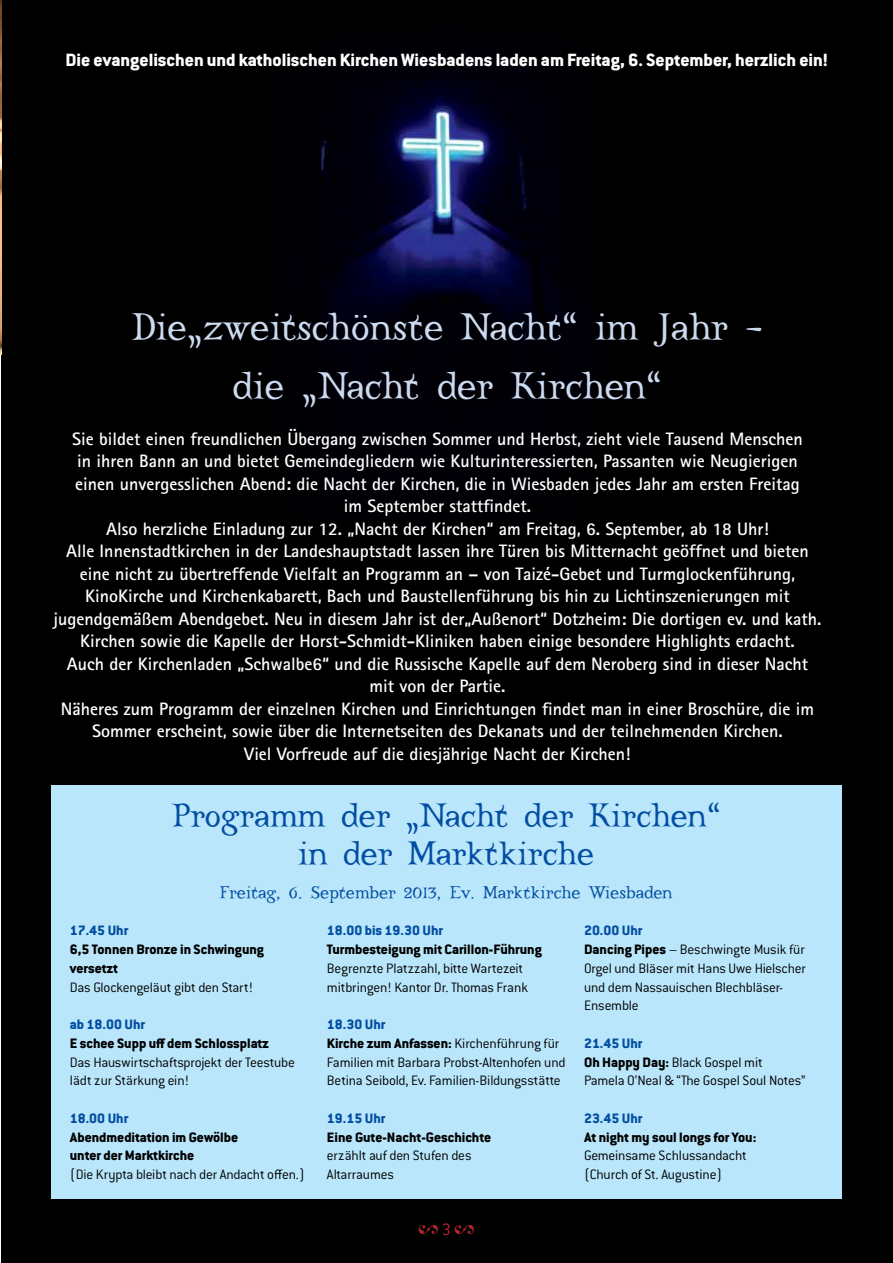
<style>
.page{position:relative;width:893px;height:1263px;background:#fff}
.page>*{position:absolute;margin:0;border:0;box-sizing:border-box;transform-origin:0 0}
.t1{font:36px/58.2px "Castine";color:#ccdaef;text-align:center}
.t2{font:31.5px/37.8px "Castine";color:#034ea2;text-align:center}
.t3{font:800 19.5px "Conduit ITC Std";color:#fff}
.t4{font:700 18px/22.5px "Rotis Sans Serif";color:#fff;text-align:center}
.t5{font:18px "Adobe Garamond Pro";color:#b8292f}
.t6{font:16.5px "Castine";color:#034ea2}
.t7{font:300 15px/18.8px "Conduit ITC Std";letter-spacing:-.015em;color:#000}
.t8{font:800 15px/18.8px "Conduit ITC Std";color:#000}
.t9{font:800 15px "Conduit ITC Std";color:#034ea2}
.s1{font-weight:800;color:#034ea2}
.s2{font-weight:800}
.s3{font-family:"Conduit ITC Std";font-weight:300}
</style>
<div class="page">
<div style="left:2px;top:0;width:891px;height:1263px;background:#000"></div>
<div style="left:51px;top:785px;width:791px;height:414px;background:#b9e6fa"></div>
<img style="left:0;top:0;width:2px;height:354px">
<img style="left:319px;top:72px;width:244px;height:268px">
<p class="t3" style="left:66px;top:48px;width:764px">Die evangelischen und katholischen Kirchen Wiesbadens laden am Freitag, 6. September, herzlich ein!</p>
<h1 class="t1" style="left:131px;top:299px;width:632px">Die„zweitschönste Nacht“ im Jahr - die „Nacht der Kirchen“</h1>
<p class="t4" style="left:53px;top:427px;width:770px">Sie bildet einen freundlichen Übergang zwischen Sommer und Herbst, zieht viele Tausend Menschen<br>in ihren Bann an und bietet Gemeindegliedern wie Kulturinteressierten, Passanten wie Neugierigen<br>einen unvergesslichen Abend: die Nacht der Kirchen, die in Wiesbaden jedes Jahr am ersten Freitag<br>im September stattfindet.<br>Also herzliche Einladung zur 12. „Nacht der Kirchen“ am Freitag, 6. September, ab 18 Uhr!<br>Alle Innenstadtkirchen in der Landeshauptstadt lassen ihre Türen bis Mitternacht geöffnet und bieten eine nicht zu übertreffende Vielfalt an Programm an – von Taizé-Gebet und Turmglockenführung, KinoKirche und Kirchenkabarett, Bach und Baustellenführung bis hin zu Lichtinszenierungen mit jugendgemäßem Abendgebet. Neu in diesem Jahr ist der„Außenort“ Dotzheim: Die dortigen ev. und kath.<br>Kirchen sowie die Kapelle der Horst-Schmidt-Kliniken haben einige besondere Highlights erdacht.<br>Auch der Kirchenladen „Schwalbe6“ und die Russische Kapelle auf dem Neroberg sind in dieser Nacht mit von der Partie.<br>Näheres zum Programm der einzelnen Kirchen und Einrichtungen findet man in einer Broschüre, die im Sommer erscheint, sowie über die Internetseiten des Dekanats und der teilnehmenden Kirchen.<br>Viel Vorfreude auf die diesjährige Nacht der Kirchen!</p>
<h2 class="t2" style="left:172px;top:798px;width:550px">Programm der „Nacht der Kirchen“ in der Marktkirche</h2>
<p class="t6" style="left:220px;top:881px;width:454px">Freitag, 6. September 2013, Ev. Marktkirche Wiesbaden</p>
<p class="t9" style="left:70px;top:921px;width:60px">17.45 Uhr</p>
<p class="t8" style="left:70px;top:940px;width:196px">6,5 Tonnen Bronze in Schwingung versetzt</p>
<p class="t7" style="left:70px;top:977px;width:185px">Das Glockengeläut gibt den Start!</p>
<p class="t9" style="left:70px;top:1015px;width:77px">ab 18.00 Uhr</p>
<p class="t8" style="left:70px;top:1033px;width:201px">E schee Supp uff dem Schlossplatz</p>
<p class="t7" style="left:70px;top:1052px;width:227px">Das Hauswirtschaftsprojekt der Teestube lädt zur Stärkung ein!</p>
<p class="t9" style="left:70px;top:1109px;width:60px">18.00 Uhr</p>
<p class="t8" style="left:70px;top:1127px;width:170px">Abendmeditation im Gewölbe unter der Marktkirche</p>
<p class="t7" style="left:70px;top:1165px;width:236px">(Die Krypta bleibt nach der Andacht offen.)</p>
<p class="t9" style="left:327px;top:921px;width:118px">18.00 bis 19.30 Uhr</p>
<p class="t8" style="left:327px;top:940px;width:216px">Turmbesteigung mit Carillon-Führung</p>
<p class="t7" style="left:327px;top:958px;width:203px">Begrenzte Platzzahl, bitte Wartezeit mitbringen! Kantor Dr. Thomas Frank</p>
<p class="t7" style="left:327px;top:1015px;width:240px"><span class="s1">18.30 Uhr<br></span><span class="s2">Kirche zum Anfassen:</span> Kirchenführung für Familien mit Barbara Probst-Altenhofen und Betina Seibold, Ev. Familien-Bildungsstätte</p>
<p class="t9" style="left:327px;top:1109px;width:60px">19.15 Uhr</p>
<p class="t8" style="left:327px;top:1127px;width:166px">Eine Gute-Nacht-Geschichte</p>
<p class="t7" style="left:327px;top:1146px;width:146px">erzählt auf den Stufen des<br>Altarraumes</p>
<p class="t5" style="left:418px;top:1219px;width:58px">2 <span class="s3">3</span> 2</p>
<p class="t7" style="left:584px;top:921px;width:223px"><span class="s1">20.00 Uhr<br></span><span class="s2">Dancing Pipes</span> – Beschwingte Musik für<br>Orgel und Bläser mit Hans Uwe Hielscher und dem Nassauischen Blechbläser-<br>Ensemble</p>
<p class="t7" style="left:584px;top:1033px;width:223px"><span class="s1">21.45 Uhr<br></span><span class="s2">Oh Happy Day:</span> Black Gospel mit<br>Pamela O’Neal &amp; “The Gospel Soul Notes”</p>
<p class="t9" style="left:584px;top:1109px;width:60px">23.45 Uhr</p>
<p class="t8" style="left:584px;top:1127px;width:174px">At night my soul longs for You:</p>
<p class="t7" style="left:584px;top:1146px;width:164px">Gemeinsame Schlussandacht (Church of St. Augustine)</p>
</div>
